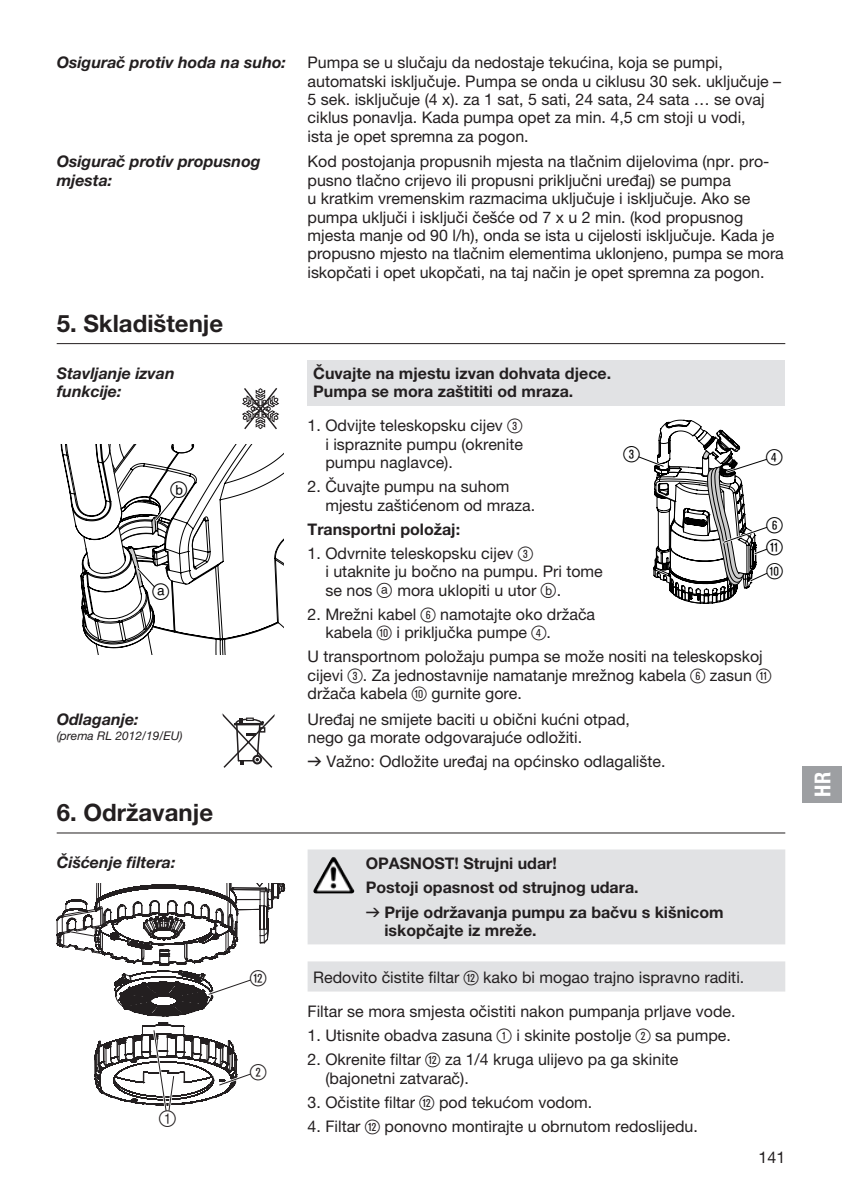
<style>
.page{position:relative;width:842px;height:1191px;background:#fff}
.page>*{position:absolute;margin:0;border:0;box-sizing:border-box;transform-origin:0 0}
.t1{font:700 24px "GARDENA Pro";color:#231f20}
.t2{font:22px "Ziffernim Kreisund Quadrat BQ";color:#000}
.t3{font:22px "Ziffern";color:#000}
.t4{font:22px "Ziffernim Kreisund Quadrat BQ";color:#231f20}
.t5{font:22px "GARDENA Pro Bo Cond";color:#fff}
.t6{font:22px "Ziffern";color:#231f20}
.t7{font:16px/18.4px "GARDENA Pro";color:#231f20}
.t8{font:700 16px/24px "GARDENA Pro";color:#231f20}
.t9{font:italic 700 16px/18.4px "GARDENA Pro";color:#231f20}
.t10{font:italic 12px "GARDENA Pro";color:#231f20}
.s1{font-family:"Ziffernim Kreisund Quadrat BQ";font-size:20px}
.s2{font-family:"Ziffern";font-size:20px}
.s3{font-family:"Formdruck"}
.s4{font-family:"Formdruck";font-weight:400}
</style>
<div class="page">
<div style="left:308px;top:360px;width:477px;height:45px;background:#e1e2e4"></div>
<hr style="left:57px;top:343px;width:728px;height:1px;background:#231f20">
<svg style="left:242px;top:388px;width:37px;height:42px"></svg>
<svg style="left:60px;top:445px;width:223px;height:210px"></svg>
<svg style="left:638px;top:419px;width:129px;height:185px"></svg>
<svg style="left:221px;top:713px;width:54px;height:55px"></svg>
<svg style="left:308px;top:849px;width:477px;height:142px;background:#e4e4e6"></svg>
<hr style="left:57px;top:832px;width:728px;height:1px;background:#231f20">
<svg style="left:57px;top:883px;width:228px;height:133px"></svg>
<svg style="left:94px;top:1022px;width:157px;height:89px"></svg>
<img style="left:315px;top:856px;width:18px;height:31px">
<div style="left:802px;top:766px;width:40px;height:36px;background:#9d9fa2"></div>
<p class="t9" style="left:57px;top:53px;width:231px">Osigurač protiv hoda na suho:</p>
<p class="t7" style="left:308px;top:53px;width:475px">Pumpa se u slučaju da nedostaje tekućina, koja se pumpi, automatski isključuje. Pumpa se onda u ciklusu 30 sek. uključuje – 5 sek. isključuje (4 x). za 1 sat, 5 sati, 24 sata, 24 sata … se ovaj ciklus ponavlja. Kada pumpa opet za min. 4,5 cm stoji u vodi,<br>ista je opet spremna za pogon.</p>
<p class="t9" style="left:57px;top:152px;width:205px">Osigurač protiv propusnog mjesta:</p>
<p class="t7" style="left:308px;top:152px;width:478px">Kod postojanja propusnih mjesta na tlačnim dijelovima (npr. pro&shy;pusno tlačno crijevo ili propusni priključni uređaj) se pumpa<br>u kratkim vremenskim razmacima uključuje i isključuje. Ako se pumpa uključi i isključi češće od 7 x u 2 min. (kod propusnog mjesta manje od 90 l/h), onda se ista u cijelosti isključuje. Kada je propusno mjesto na tlačnim elementima uklonjeno, pumpa se mora iskopčati i opet ukopčati, na taj način je opet spremna za pogon.</p>
<h1 class="t1" style="left:57px;top:308px;width:168px">5. Skladištenje</h1>
<p class="t9" style="left:57px;top:363px;width:120px">Stavljanje izvan funkcije:</p>
<p class="t8" style="left:313px;top:363px;width:299px;line-height:18.4px">Čuvajte na mjestu izvan dohvata djece.<br>Pumpa se mora zaštititi od mraza.</p>
<p class="t7" style="left:325px;top:416px;width:199px;text-align:justify;text-indent:-18px">1. Odvijte teleskopsku cijev <span class="s1">3 </span>i ispraznite pumpu (okrenite pumpu naglavce).</p>
<p class="t7" style="left:325px;top:477px;width:211px;text-indent:-18px">2. Čuvajte pumpu na suhom mjestu zaštićenom od mraza.</p>
<p class="t8" style="left:308px;top:517px;width:154px">Transportni položaj:</p>
<p class="t7" style="left:325px;top:544px;width:279px;text-indent:-18px">1. Odvrnite teleskopsku cijev <span class="s1">3<br></span>i utaknite ju bočno na pumpu. Pri tome se nos <span class="s2">a</span> mora uklopiti u utor <span class="s2">b</span>.</p>
<p class="t7" style="left:325px;top:604px;width:271px;text-indent:-18px">2. Mrežni kabel <span class="s1">6</span> namotajte oko držača kabela <span class="s1">0</span> i priključka pumpe <span class="s1">4</span>.</p>
<p class="t7" style="left:308px;top:647px;width:465px">U transportnom položaju pumpa se može nositi na teleskopskoj cijevi <span class="s1">3</span>. Za jednostavnije namatanje mrežnog kabela <span class="s1">6</span> zasun <span class="s1">Q </span>držača kabela <span class="s1">0</span> gurnite gore.</p>
<h2 class="t2" style="left:623px;top:442px;width:18px">3</h2>
<h2 class="t2" style="left:766px;top:445px;width:18px">4</h2>
<h2 class="t3" style="left:170px;top:478px;width:19px">b</h2>
<h2 class="t2" style="left:766px;top:513px;width:18px">6</h2>
<h2 class="t2" style="left:766px;top:535px;width:18px">Q</h2>
<h2 class="t2" style="left:766px;top:559px;width:18px">0</h2>
<h2 class="t3" style="left:152px;top:579px;width:19px">a</h2>
<p class="t9" style="left:57px;top:709px;width:84px">Odlaganje:</p>
<p class="t10" style="left:57px;top:728px;width:127px">(prema RL 2012/19/EU)</p>
<h1 class="t1" style="left:57px;top:797px;width:158px">6. Održavanje</h1>
<p class="t9" style="left:57px;top:852px;width:120px">Čišćenje filtera:</p>
<h2 class="t6" style="left:159px;top:1106px;width:19px">1</h2>
<h2 class="t4" style="left:250px;top:965px;width:18px">W</h2>
<h2 class="t4" style="left:250px;top:1059px;width:18px">2</h2>
<p class="t7" style="left:308px;top:709px;width:324px">Uređaj ne smijete baciti u obični kućni otpad, nego ga morate odgovarajuće odložiti.</p>
<p class="t7" style="left:308px;top:752px;width:359px"><span class="s3">v</span> Važno: Odložite uređaj na općinsko odlagalište.</p>
<p class="t8" style="left:366px;top:851px;width:360px">OPASNOST! Strujni udar!<br>Postoji opasnost od strujnog udara.<br><span class="s4">v</span> Prije održavanja pumpu za bačvu s kišnicom</p>
<p class="t8" style="left:384px;top:917px;width:154px">iskopčajte iz mreže.</p>
<p class="t7" style="left:308px;top:960px;width:438px;line-height:34px;text-align:center">Redovito čistite filtar <span class="s1">W</span> kako bi mogao trajno ispravno raditi.<br>Filtar se mora smjesta očistiti nakon pumpanja prljave vode.</p>
<p class="t7" style="left:308px;top:1026px;width:425px">1. Utisnite obadva zasuna <span class="s1">1</span> i skinite postolje <span class="s1">2</span> sa pumpe.</p>
<p class="t7" style="left:325px;top:1050px;width:355px;text-indent:-18px">2. Okrenite filtar <span class="s1">W</span> za 1/4 kruga ulijevo pa ga skinite (bajonetni zatvarač).</p>
<p class="t7" style="left:308px;top:1092px;width:286px">3. Očistite filtar <span class="s1">W</span> pod tekućom vodom.</p>
<p class="t7" style="left:308px;top:1116px;width:392px">4. Filtar <span class="s1">W</span> ponovno montirajte u obrnutom redoslijedu.</p>
<p class="t7" style="left:759px;top:1147px;width:28px">141</p>
<h2 class="t5" style="left:809px;top:796px;width:26px;rotate:-90deg">HR</h2>
</div>
